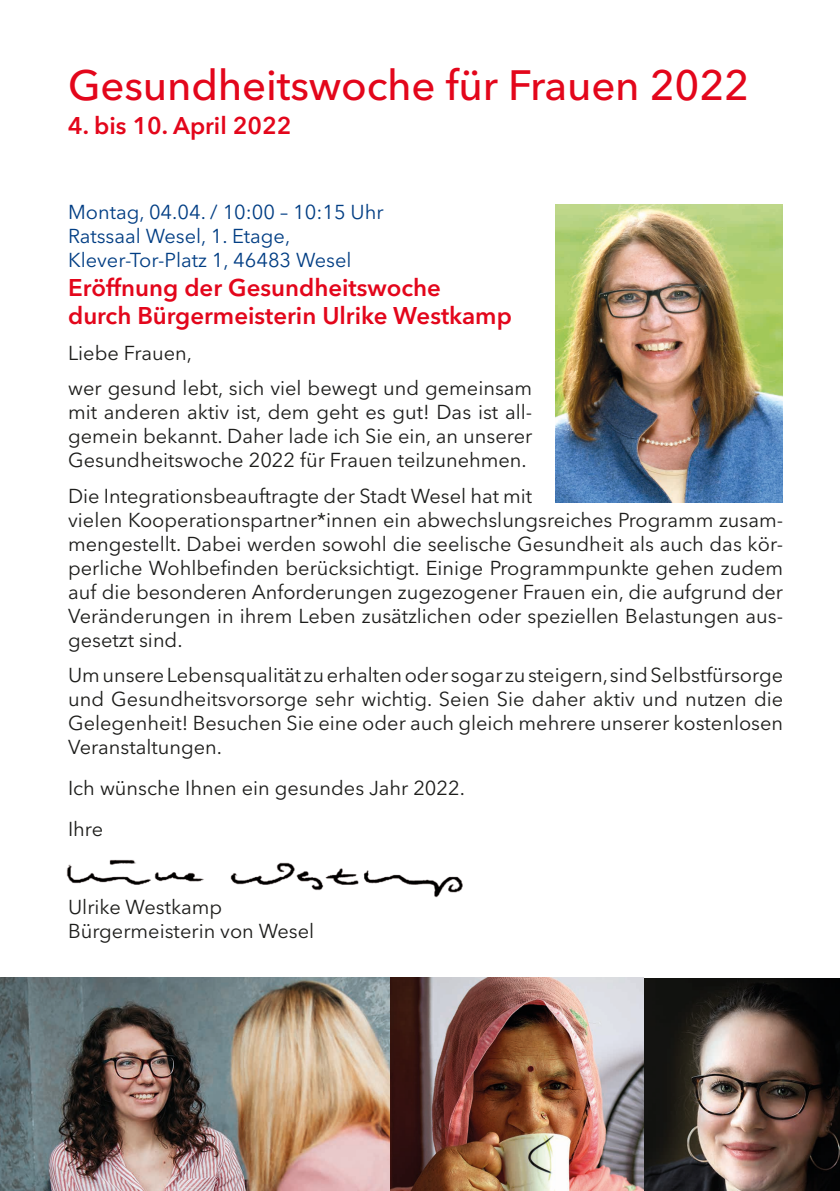
<style>
.page{position:relative;width:840px;height:1191px;background:#fff}
.page>*{position:absolute;margin:0;border:0;box-sizing:border-box;transform-origin:0 0}
.t1{font:500 42px "Avenir Next LT Pro";letter-spacing:-.005em;color:#e3061b}
.t2{font:600 24px/28.8px "Avenir Next LT Pro";color:#e3061b}
.t3{font:20px/24px "Avenir Next LT Pro";color:#1d1d1b}
.t4{font:20px/24px "Avenir Next LT Pro";color:#023e84}
</style>
<div class="page">
<img style="left:555px;top:204px;width:227px;height:298px">
<img style="left:66px;top:859px;width:396px;height:38px">
<img style="left:0;top:977px;width:839px;height:214px">
<h1 class="t1" style="left:68px;top:60px;width:682px">Gesundheitswoche für Frauen 2022</h1>
<p class="t2" style="left:68px;top:111px;width:225px">4. bis 10. April 2022</p>
<p class="t4" style="left:68px;top:200px;width:317px">Montag, 04.04. / 10:00 – 10:15 Uhr<br>Ratssaal Wesel, 1. Etage,<br>Klever-Tor-Platz 1, 46483 Wesel</p>
<p class="t2" style="left:68px;top:273px;width:445px">Eröffnung der Gesundheitswoche<br>durch Bü rgermeisterin Ulrike Westkamp</p>
<p class="t3" style="left:68px;top:335px;width:465px;line-height:35.4px">Liebe Frauen,<br>wer gesund lebt, sich viel bewegt und gemeinsam</p>
<p class="t3" style="left:68px;top:400px;width:465px;text-align:justify">mit anderen aktiv ist, dem geht es gut! Das ist all&shy;gemein bekannt. Daher lade ich Sie ein, an unserer Gesundheitswoche 2022 für Frauen teilzunehmen.</p>
<p class="t3" style="left:68px;top:483px;width:716px">Die Integrationsbeauftragte der Stadt Wesel hat mit<br>vielen Kooperationspartner*innen ein abwechslungsreiches Programm zusam&shy;mengestellt. Dabei werden sowohl die seelische Gesundheit als auch das kör&shy;perliche Wohlbefinden berücksichtigt. Einige Programmpunkte gehen zudem auf die besonderen Anforderungen zugezogener Frauen ein, die aufgrund der Veränderungen in ihrem Leben zusätzlichen oder speziellen Belastungen aus&shy;gesetzt sind.</p>
<p class="t3" style="left:68px;top:663px;width:716px;text-align:justify">Um unsere Lebensqualität zu erhalten oder sogar zu steigern, sind Selbstfü rsorge und Gesundheitsvorsorge sehr wichtig. Seien Sie daher aktiv und nutzen die Gelegenheit! Besuchen Sie eine oder auch gleich mehrere unserer kostenlosen Veranstaltungen.</p>
<p class="t3" style="left:68px;top:767px;width:398px;line-height:41px">Ich wünsche Ihnen ein gesundes Jahr 2022.<br>Ihre</p>
<p class="t3" style="left:68px;top:894px;width:247px">Ulrike Westkamp<br>Bürgermeisterin von Wesel</p>
</div>
